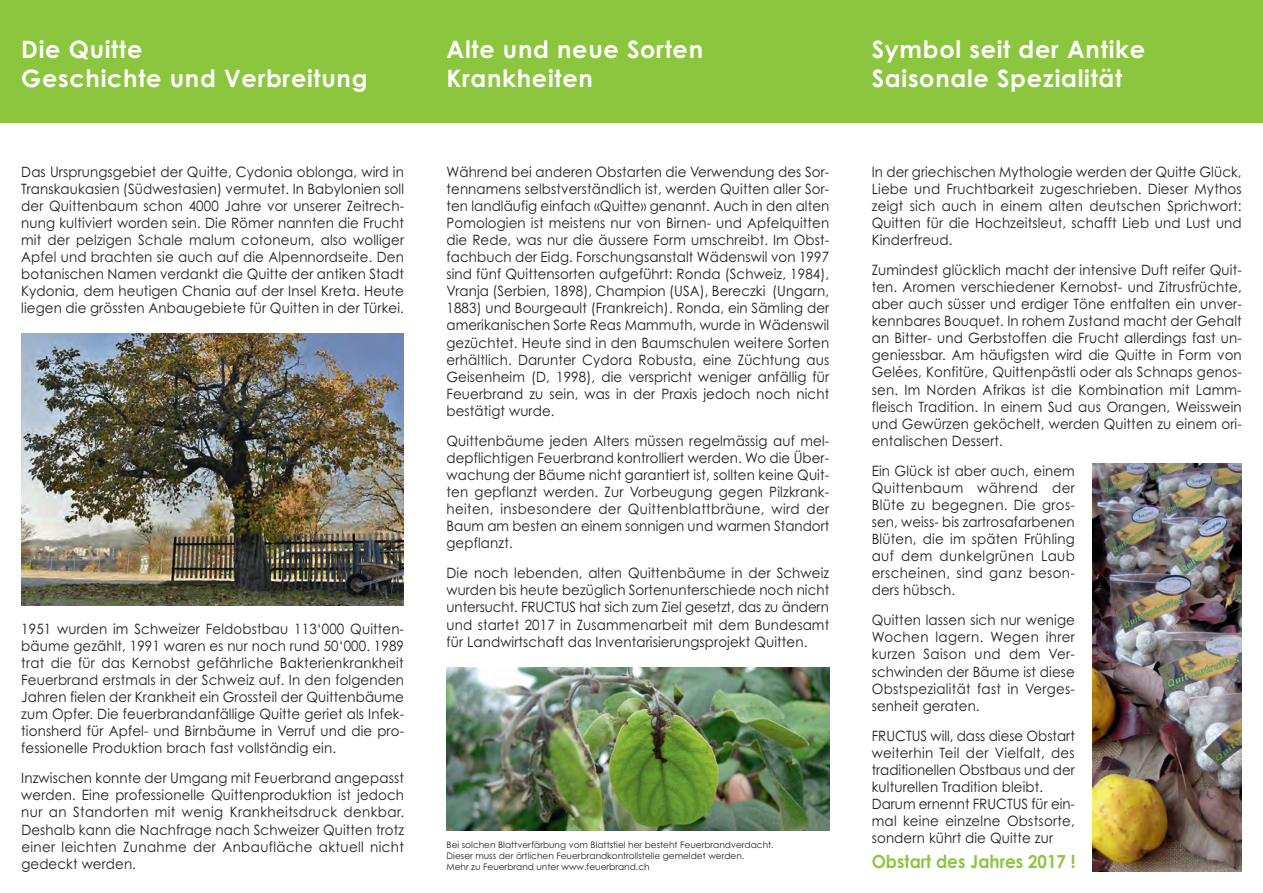
<style>
.page{position:relative;width:1263px;height:893px;background:#fff}
.page>*{position:absolute;margin:0;border:0;box-sizing:border-box;transform-origin:0 0}
.t1{font:700 24px/28.8px "Century Gothic";letter-spacing:.03em;color:#fff}
.t2{font:700 18px "Century Gothic";color:#8bc63e;scale:.94 1}
.t3{font:14.25px/17.1px "Century Gothic";letter-spacing:.01em;color:#231f20;text-align:justify;scale:.94 1}
.t4{font:9px/10.8px "Century Gothic";color:#231f20}
</style>
<div class="page">
<img style="left:21px;top:334px;width:383px;height:272px">
<div style="left:0;top:0;width:1263px;height:123px;background:#8bc63e"></div>
<img style="left:1093px;top:464px;width:149px;height:408px">
<img style="left:446px;top:667px;width:383px;height:163px">
<h1 class="t1" style="left:21px;top:36px;width:348px">Die Quitte<br>Geschichte und Verbreitung</h1>
<h1 class="t1" style="left:446px;top:36px;width:258px">Alte und neue Sorten<br>Krankheiten</h1>
<p class="t3" style="left:21px;top:163px;width:409px">Das Ursprungsgebiet der Quitte, Cydonia oblonga, wird in Transkaukasien (Südwestasien) vermutet. In Babylonien soll der Quittenbaum schon 4000 Jahre vor unserer Zeitrech&shy;nung kultiviert worden sein. Die Römer nannten die Frucht mit der pelzigen Schale malum cotoneum, also wolliger Apfel und brachten sie auch auf die Alpennordseite. Den botanischen Namen verdankt die Quitte der antiken Stadt Kydonia, dem heutigen Chania auf der Insel Kreta. Heute liegen die grössten Anbaugebiete für Quitten in der Türkei.</p>
<p class="t3" style="left:21px;top:620px;width:409px">1951 wurden im Schweizer Feldobstbau 113‘000 Quitten&shy;bäume gezählt, 1991 waren es nur noch rund 50‘000. 1989 trat die für das Kernobst gefährliche Bakterienkrankheit Feuerbrand erstmals in der Schweiz auf. In den folgenden Jahren fielen der Krankheit ein Grossteil der Quittenbäume zum Opfer. Die feuerbrandanfällige Quitte geriet als Infek&shy;tionsherd für Apfel- und Birnbäume in Verruf und die pro&shy;fessionelle Produktion brach fast vollständig ein.</p>
<p class="t3" style="left:21px;top:770px;width:409px">Inzwischen konnte der Umgang mit Feuerbrand angepasst werden. Eine professionelle Quittenproduktion ist jedoch nur an Standorten mit wenig Krankheitsdruck denkbar.<br>Deshalb kann die Nachfrage nach Schweizer Quitten trotz einer leichten Zunahme der Anbaufläche aktuell nicht gedeckt werden.</p>
<p class="t3" style="left:446px;top:163px;width:409px">Während bei anderen Obstarten die Verwendung des Sor&shy;tennamens selbstverständlich ist, werden Quitten aller Sor&shy;ten landläufig einfach «Quitte» genannt. Auch in den alten Pomologien ist meistens nur von Birnen- und Apfelquitten die Rede, was nur die äussere Form umschreibt. Im Obst&shy;fachbuch der Eidg. Forschungsanstalt Wädenswil von 1997 sind fünf Quittensorten aufgeführt: Ronda (Schweiz, 1984), Vranja (Serbien, 1898), Champion (USA), Bereczki (Ungarn, 1883) und Bourgeault (Frankreich). Ronda, ein Sämling der amerikanischen Sorte Reas Mammuth, wurde in Wädenswil gezüchtet. Heute sind in den Baumschulen weitere Sorten erhältlich. Darunter Cydora Robusta, eine Züchtung aus Geisenheim (D, 1998), die verspricht weniger anfällig für Feuerbrand zu sein, was in der Praxis jedoch noch nicht bestätigt wurde.</p>
<p class="t3" style="left:446px;top:432px;width:409px">Quittenbäume jeden Alters müssen regelmässig auf mel&shy;depflichtigen Feuerbrand kontrolliert werden. Wo die Über&shy;wachung der Bäume nicht garantiert ist, sollten keine Quit&shy;ten gepflanzt werden. Zur Vorbeugung gegen Pilz krank&shy;heiten, insbesondere der Quittenblattbräune, wird der Baum am besten an einem sonnigen und warmen Standort gepflanzt.</p>
<p class="t3" style="left:446px;top:565px;width:409px">Die noch lebenden, alten Quittenbäume in der Schweiz wurden bis heute bezüglich Sortenunterschiede noch nicht untersucht. FRUCTUS hat sich zum Ziel gesetzt, das zu ändern und startet 2017 in Zusammenarbeit mit dem Bundesamt für Landwirtschaft das Inventarisierungsprojekt Quitten.</p>
<p class="t4" style="left:446px;top:840px;width:329px">Bei solchen Blattverfärbung vom Blattstiel her besteht Feuerbrandverdacht.<br>Dieser muss der örtlichen Feuerbrandkontrollstelle gemeldet werden.<br>Mehr zu Feuerbrand unter www.feuerbrand.ch</p>
<h1 class="t1" style="left:872px;top:36px;width:275px">Symbol seit der Antike<br>Saisonale Spezialität</h1>
<p class="t3" style="left:872px;top:163px;width:395px">In der griechischen Mythologie werden der Quitte Glück, Liebe und Fruchtbarkeit zugeschrieben. Dieser Mythos zeigt sich auch in einem alten deutschen Sprichwort:<br>Quitten für die Hochzeitsleut, schafft Lieb und Lust und Kinderfreud.</p>
<p class="t3" style="left:872px;top:261px;width:395px">Zumindest glücklich macht der intensive Duft reifer Quit&shy;ten. Aromen verschiedener Kernobst- und Zitrusfrüchte, aber auch süsser und erdiger Töne entfalten ein unver&shy;kennbares Bouquet. In rohem Zustand macht der Gehalt an Bitter- und Gerbstoffen die Frucht allerdings fast un&shy;geniessbar. Am häufigsten wird die Quitte in Form von Gelées, Konfitüre, Quittenpästli oder als Schnaps genos&shy;sen. Im Norden Afrikas ist die Kombination mit Lamm&shy;fleisch Tradition. In einem Sud aus Orangen, Weisswein und Gewürzen geköchelt, werden Quitten zu einem ori&shy;entalischen Dessert.</p>
<p class="t3" style="left:872px;top:462px;width:218px">Ein Glück ist aber auch, einem Quittenbaum während der Blüte zu begegnen. Die gros&shy;sen, weiss- bis zartrosafarbenen Blüten, die im späten Frühling auf dem dunkelgrünen Laub erscheinen, sind ganz beson&shy;ders hübsch.</p>
<p class="t3" style="left:872px;top:612px;width:218px">Quitten lassen sich nur wenige Wochen lagern. Wegen ihrer kurzen Saison und dem Ver&shy;schwinden der Bäume ist diese Obstspezialität fast in Verges&shy;senheit geraten.</p>
<p class="t3" style="left:872px;top:727px;width:218px;text-align:left">FRUCTUS will, dass diese Obstart weiterhin Teil der Vielfalt, des traditionellen Obstbaus und der kulturellen Tradition bleibt.<br>Darum ernennt FRUCTUS für ein&shy;mal keine einzelne Obstsorte, sondern kührt die Quitte zur</p>
<p class="t2" style="left:872px;top:851px;width:218px">Obstart des Jahres 2017 !</p>
</div>
